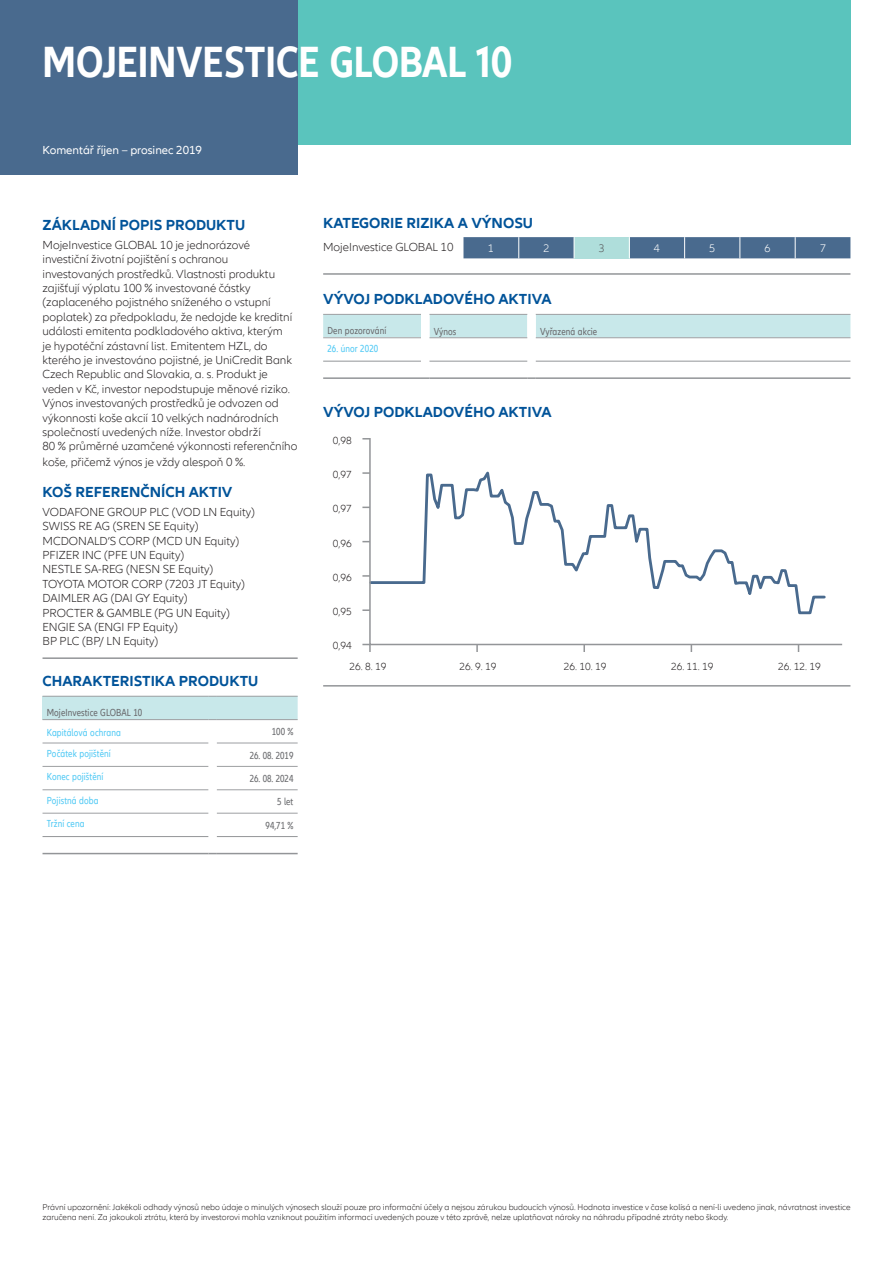
<style>
.page{position:relative;width:893px;height:1263px;background:#fff}
.page>*{position:absolute;margin:0;border:0;box-sizing:border-box;transform-origin:0 0}
.t1{font:700 condensed 45px "Allianz Neo";color:#fff}
.subheadline{font:700 15px "Allianz Neo";color:#015399}
.text_1_odstavec{font:300 12px/14.4px "Allianz Neo";color:#231f20}
.Styl_odstavce3{font:300 12px/14.4px "Allianz Neo";color:#231f20}
.t2{font:12px "Allianz Neo";color:#fff}
.text_-_bílý{font:300 11.25px "Allianz Neo";color:#fff}
.text_-_bílý-2{font:300 11.25px "Allianz Neo";color:#57585a}
.t3{font:300 10.65px "Allianz Neo";color:#231f20}
.text{font:condensed 10.5px "Allianz Neo";letter-spacing:.01em;color:#6c6d70}
.text-2{font:condensed 10.5px "Allianz Neo";letter-spacing:.01em;color:#56cbf5}
.t4{font:300 8.7px/10.4px "Allianz Neo";color:#231f20}
</style>
<div class="page">
<div style="left:298px;top:0;width:552px;height:145px;background:#5ac4bd"></div>
<div style="left:0;top:0;width:298px;height:174px;background:#496a8e"></div>
<svg style="left:43px;top:696px;width:255px;height:158px"></svg>
<hr style="left:217px;top:853px;width:81px;height:1px;background:#939598">
<svg style="left:323px;top:314px;width:527px;height:65px"></svg>
<hr style="left:536px;top:377px;width:314px;height:2px;background:#939598">
<svg style="left:463px;top:237px;width:387px;height:21px;background:#5b7d9b"></svg>
<hr style="left:323px;top:273px;width:527px;height:2px;background:#939598">
<hr style="left:323px;top:685px;width:527px;height:1px;background:#939598">
<hr style="left:43px;top:657px;width:255px;height:2px;background:#939598">
<svg style="left:368px;top:438px;width:475px;height:208px"></svg>
<svg style="left:476px;top:644px;width:2px;height:8px"></svg>
<svg style="left:583px;top:644px;width:2px;height:8px"></svg>
<svg style="left:362px;top:644px;width:9px;height:8px"></svg>
<svg style="left:362px;top:609px;width:8px;height:2px"></svg>
<svg style="left:362px;top:575px;width:8px;height:2px"></svg>
<svg style="left:362px;top:472px;width:8px;height:2px"></svg>
<p class="t1" style="left:43px;top:36px;width:471px">MOJEINVESTICE GLOBAL 10</p>
<p class="t2" style="left:43px;top:143px;width:161px">Komentář říjen – prosinec 2019</p>
<p class="subheadline" style="left:43px;top:216px;width:204px">ZÁKLADNÍ POPIS PRODUKTU</p>
<p class="text_1_odstavec" style="left:43px;top:238px;width:256px">MojeInvestice GLOBAL 10 je jednorázové investiční životní pojištění s ochranou investovaných prostředků. Vlastnosti produktu zajišťují výplatu 100 % investované částky (zaplaceného pojistného sníženého o vstupní poplatek) za předpokladu, že nedojde ke kreditní události emitenta podkladového aktiva, kterým<br>je hypotéční zástavní list. Emitentem HZL, do kterého je investováno pojistné, je UniCredit Bank Czech Republic and Slovakia, a. s. Produkt je veden v Kč, investor nepodstupuje měnové riziko.<br>Výnos investovaných prostředků je odvozen od výkonnosti koše akcií 10 velkých nadnárodních společností uvedených níže. Investor obdrží<br>80 % průměrné uzamčené výkonnosti referenčního koše, přičemž výnos je vždy alespoň 0 %.</p>
<p class="subheadline" style="left:43px;top:483px;width:191px">KOŠ REFERENČNÍCH AKTIV</p>
<p class="Styl_odstavce3" style="left:43px;top:505px;width:214px">VODAFONE GROUP PLC (VOD LN Equity)<br>SWISS RE AG (SREN SE Equity)<br>MCDONALD’S CORP (MCD UN Equity)<br>PFIZER INC (PFE UN Equity)<br>NESTLE SA-REG (NESN SE Equity)<br>TOYOTA MOTOR CORP (7203 JT Equity)<br>DAIMLER AG (DAI GY Equity)<br>PROCTER &amp; GAMBLE (PG UN Equity)<br>ENGIE SA (ENGI FP Equity)<br>BP PLC (BP/ LN Equity)</p>
<p class="subheadline" style="left:43px;top:672px;width:217px">CHARAKTERISTIKA PRODUKTU</p>
<p class="text" style="left:47px;top:706px;width:97px">MojeInvestice GLOBAL 10</p>
<p class="text-2" style="left:47px;top:726px;width:76px">Kapitálová ochrana</p>
<p class="text" style="left:272px;top:726px;width:23px">100 %</p>
<p class="text-2" style="left:47px;top:747px;width:66px">Počátek pojištění</p>
<p class="text" style="left:250px;top:749px;width:45px">26. 08. 2019</p>
<p class="text-2" style="left:47px;top:771px;width:58px">Konec pojištění</p>
<p class="text" style="left:250px;top:773px;width:45px">26. 08. 2024</p>
<p class="text-2" style="left:47px;top:794px;width:53px">Pojistná doba</p>
<p class="text" style="left:277px;top:796px;width:18px">5 let</p>
<p class="text-2" style="left:47px;top:818px;width:39px">Tržní cena</p>
<p class="text" style="left:266px;top:819px;width:29px">94,71 %</p>
<p class="subheadline" style="left:323px;top:215px;width:211px">KATEGORIE RIZIKA A VÝNOSU</p>
<p class="text_1_odstavec" style="left:323px;top:240px;width:132px">MojeInvestice GLOBAL 10</p>
<p class="text_-_bílý" style="left:488px;top:242px;width:8px">1</p>
<p class="text_-_bílý" style="left:543px;top:242px;width:8px">2</p>
<p class="text_-_bílý-2" style="left:599px;top:242px;width:8px">3</p>
<p class="text_-_bílý" style="left:654px;top:242px;width:8px">4</p>
<p class="text_-_bílý" style="left:709px;top:242px;width:8px">5</p>
<p class="text_-_bílý" style="left:764px;top:242px;width:8px">6</p>
<p class="text_-_bílý" style="left:820px;top:242px;width:8px">7</p>
<p class="subheadline" style="left:323px;top:290px;width:230px">VÝVOJ PODKLADOVÉHO AKTIVA</p>
<p class="text" style="left:327px;top:324px;width:60px">Den pozorování</p>
<p class="text" style="left:434px;top:325px;width:24px">Výnos</p>
<p class="text" style="left:540px;top:325px;width:59px">Vyřazená akcie</p>
<p class="text-2" style="left:327px;top:342px;width:52px">26. únor 2020</p>
<p class="subheadline" style="left:323px;top:403px;width:230px">VÝVOJ PODKLADOVÉHO AKTIVA</p>
<p class="t3" style="left:333px;top:434px;width:20px">0,98</p>
<p class="t3" style="left:333px;top:468px;width:20px">0,97</p>
<p class="t3" style="left:333px;top:503px;width:20px">0,97</p>
<p class="t3" style="left:333px;top:537px;width:20px">0,96</p>
<p class="t3" style="left:333px;top:571px;width:20px">0,96</p>
<p class="t3" style="left:333px;top:605px;width:20px">0,95</p>
<p class="t3" style="left:333px;top:640px;width:20px">0,94</p>
<p class="t3" style="left:349px;top:661px;width:38px">26. 8. 19</p>
<p class="t3" style="left:459px;top:661px;width:38px">26. 9. 19</p>
<p class="t3" style="left:564px;top:661px;width:44px">26. 10. 19</p>
<p class="t3" style="left:671px;top:661px;width:44px">26. 11. 19</p>
<p class="t3" style="left:778px;top:661px;width:44px">26. 12. 19</p>
<p class="t4" style="left:43px;top:1202px;width:809px">Právní upozornění: Jakékoli odhady výnosů nebo údaje o minulých výnosech slouží pouze pro informační účely a nejsou zárukou budoucích výnosů. Hodnota investice v čase kolísá a není-li uvedeno jinak, návratnost investice zaručena není. Za jakoukoli ztrátu, která by investorovi mohla vzniknout použitím informací uvedených pouze v této zprávě, nelze uplatňovat nároky na náhradu případné ztráty nebo škody.</p>
</div>
